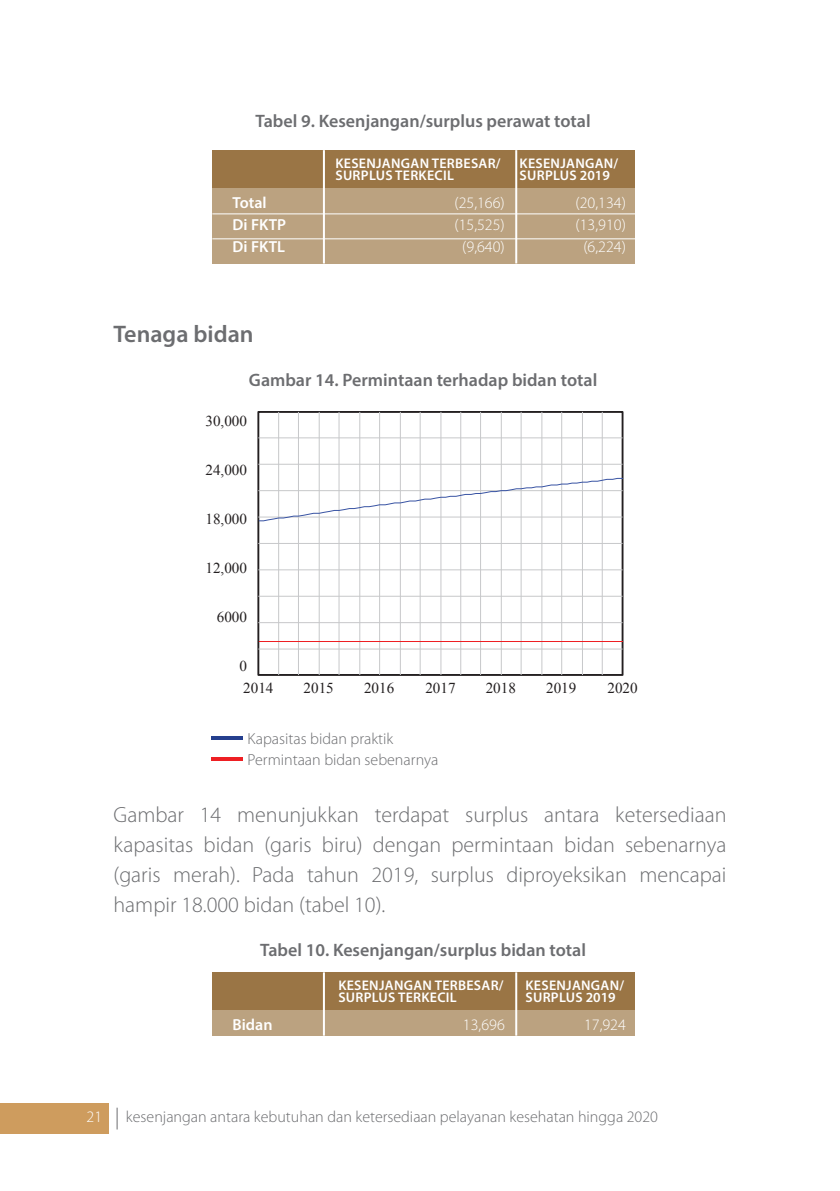
<style>
.page{position:relative;width:840px;height:1191px;background:#fff}
.page>*{position:absolute;margin:0;border:0;box-sizing:border-box;transform-origin:0 0}
.t1{font:600 24px "Myriad Pro";color:#6c6d70}
.t2{font:300 22px/30px "Myriad Pro";color:#6c6d70;text-align:justify}
.t3{font:600 18px "Myriad Pro";color:#6c6d70}
.t4{font:300 16px/20.4px "Myriad Pro";color:#6c6d70}
.t5{font:300 16px/22px "Myriad Pro";color:#fff;text-align:center}
.t6{font:600 16px/22px "Myriad Pro";color:#fff}
.t7{font:15px/21.6px "Times New Roman";color:#231f20}
.t8{font:600 14px/12px "Myriad Pro";letter-spacing:.02em;color:#fff}
.t9{font:12.2px "Times New Roman";letter-spacing:.015em;color:#231f20}
</style>
<div class="page">
<div style="left:0;top:1103px;width:108px;height:30px;background:#ce9c5e"></div>
<svg style="left:116px;top:1107px;width:1px;height:22px"></svg>
<div style="left:211px;top:972px;width:423px;height:38px;background:#9a7545"></div>
<div style="left:211px;top:1010px;width:423px;height:25px;background:#bba280"></div>
<hr style="left:515px;top:972px;width:2px;height:63px;background:#fff">
<hr style="left:323px;top:972px;width:2px;height:63px;background:#fff">
<div style="left:211px;top:150px;width:423px;height:38px;background:#9a7545"></div>
<div style="left:211px;top:188px;width:423px;height:75px;background:#bba280"></div>
<hr style="left:515px;top:150px;width:2px;height:113px;background:#fff">
<hr style="left:323px;top:150px;width:2px;height:113px;background:#fff">
<hr style="left:212px;top:213px;width:423px;height:1px;background:#fff">
<hr style="left:212px;top:238px;width:423px;height:1px;background:#fff">
<div style="left:257px;top:411px;width:366px;height:265px;border:2px solid #231f20"></div>
<hr style="left:259px;top:437px;width:362px;height:1px;background:#c7c8ca">
<hr style="left:259px;top:464px;width:362px;height:1px;background:#c7c8ca">
<hr style="left:259px;top:543px;width:362px;height:1px;background:#c7c8ca">
<hr style="left:259px;top:569px;width:362px;height:1px;background:#c7c8ca">
<hr style="left:259px;top:596px;width:362px;height:1px;background:#c7c8ca">
<hr style="left:259px;top:622px;width:362px;height:1px;background:#c7c8ca">
<hr style="left:259px;top:648px;width:362px;height:1px;background:#c7c8ca">
<hr style="left:278px;top:412px;width:1px;height:262px;background:#c7c8ca">
<hr style="left:298px;top:412px;width:1px;height:262px;background:#c7c8ca">
<hr style="left:318px;top:412px;width:1px;height:262px;background:#c7c8ca">
<hr style="left:338px;top:412px;width:1px;height:262px;background:#c7c8ca">
<hr style="left:359px;top:412px;width:1px;height:262px;background:#c7c8ca">
<hr style="left:379px;top:412px;width:1px;height:262px;background:#c7c8ca">
<hr style="left:399px;top:412px;width:1px;height:262px;background:#c7c8ca">
<hr style="left:419px;top:412px;width:1px;height:262px;background:#c7c8ca">
<hr style="left:440px;top:412px;width:1px;height:262px;background:#c7c8ca">
<hr style="left:460px;top:412px;width:1px;height:262px;background:#c7c8ca">
<hr style="left:480px;top:412px;width:1px;height:262px;background:#c7c8ca">
<hr style="left:500px;top:412px;width:1px;height:262px;background:#c7c8ca">
<hr style="left:520px;top:412px;width:1px;height:262px;background:#c7c8ca">
<hr style="left:541px;top:412px;width:1px;height:262px;background:#c7c8ca">
<hr style="left:561px;top:412px;width:1px;height:262px;background:#c7c8ca">
<hr style="left:581px;top:412px;width:1px;height:262px;background:#c7c8ca">
<hr style="left:601px;top:412px;width:1px;height:262px;background:#c7c8ca">
<hr style="left:259px;top:641px;width:363px;height:1px;background:#ee1f23">
<svg style="left:258px;top:477px;width:365px;height:45px"></svg>
<hr style="left:211px;top:736px;width:32px;height:4px;background:#253f8e">
<hr style="left:211px;top:757px;width:32px;height:3px;background:#ee1f23">
<p class="t3" style="left:255px;top:109px;width:336px">TABEL 9. KESENJANGAN/SURPLUS PERAWAT TOTAL</p>
<p class="t8" style="left:335px;top:157px;width:167px">KESENJANGAN TERBESAR/<br>SURPLUS TERKECIL</p>
<p class="t8" style="left:519px;top:157px;width:100px">KESENJANGAN/<br>SURPLUS 2019</p>
<p class="t6" style="left:232px;top:191px;width:55px">TOTAL<br>DI FKTP<br>DI FKTL</p>
<p class="t5" style="left:454px;top:192px;width:52px">(25,166) (15,525) (9,640)</p>
<p class="t5" style="left:575px;top:192px;width:52px">(20,134) (13,910) (6,224)</p>
<p class="t1" style="left:113px;top:319px;width:142px">TENAGA BIDAN</p>
<p class="t3" style="left:249px;top:368px;width:350px">GAMBAR 14. PERMINTAAN TERHADAP BIDAN TOTAL</p>
<p class="t7" style="left:205px;top:410px;width:43px">30,000</p>
<p class="t7" style="left:205px;top:459px;width:43px">24,000</p>
<p class="t7" style="left:205px;top:508px;width:43px">18,000</p>
<p class="t7" style="left:205px;top:557px;width:43px">12,000</p>
<p class="t7" style="left:217px;top:606px;width:32px">6000</p>
<p class="t7" style="left:239px;top:655px;width:35px">0<br>2014</p>
<p class="t7" style="left:303px;top:677px;width:32px">2015</p>
<p class="t7" style="left:364px;top:677px;width:32px">2016</p>
<p class="t7" style="left:425px;top:677px;width:32px">2017</p>
<p class="t7" style="left:485px;top:677px;width:32px">2018</p>
<p class="t7" style="left:546px;top:677px;width:32px">2019</p>
<p class="t7" style="left:607px;top:677px;width:32px">2020</p>
<p class="t4" style="left:247px;top:729px;width:192px">Kapasitas bidan praktik<br>Permintaan bidan sebenarnya</p>
<p class="t9" style="left:195px;top:731px;width:179px">desired midwife total : Jawa Tengah</p>
<p class="t2" style="left:113px;top:800px;width:614px">Gambar 14 menunjukkan terdapat surplus antara ketersediaan kapasitas bidan (garis biru) dengan permintaan bidan sebenarnya (garis merah). Pada tahun 2019, surplus diproyeksikan mencapai hampir 18.000 bidan (tabel 10).</p>
<p class="t3" style="left:260px;top:938px;width:327px">TABEL 10. KESENJANGAN/SURPLUS BIDAN TOTAL</p>
<p class="t8" style="left:338px;top:979px;width:167px">KESENJANGAN TERBESAR/<br>SURPLUS TERKECIL</p>
<p class="t8" style="left:525px;top:979px;width:100px">KESENJANGAN/<br>SURPLUS 2019</p>
<p class="t6" style="left:232px;top:1013px;width:41px">BIDAN</p>
<p class="t5" style="left:462px;top:1014px;width:43px">13,696</p>
<p class="t5" style="left:583px;top:1014px;width:43px">17,924</p>
<p class="t5" style="left:87px;top:1106px;width:17px">21</p>
<p class="t4" style="left:126px;top:1107px;width:533px">kesenjangan antara kebutuhan dan ketersediaan pelayanan kesehatan hingga 2020</p>
</div>
